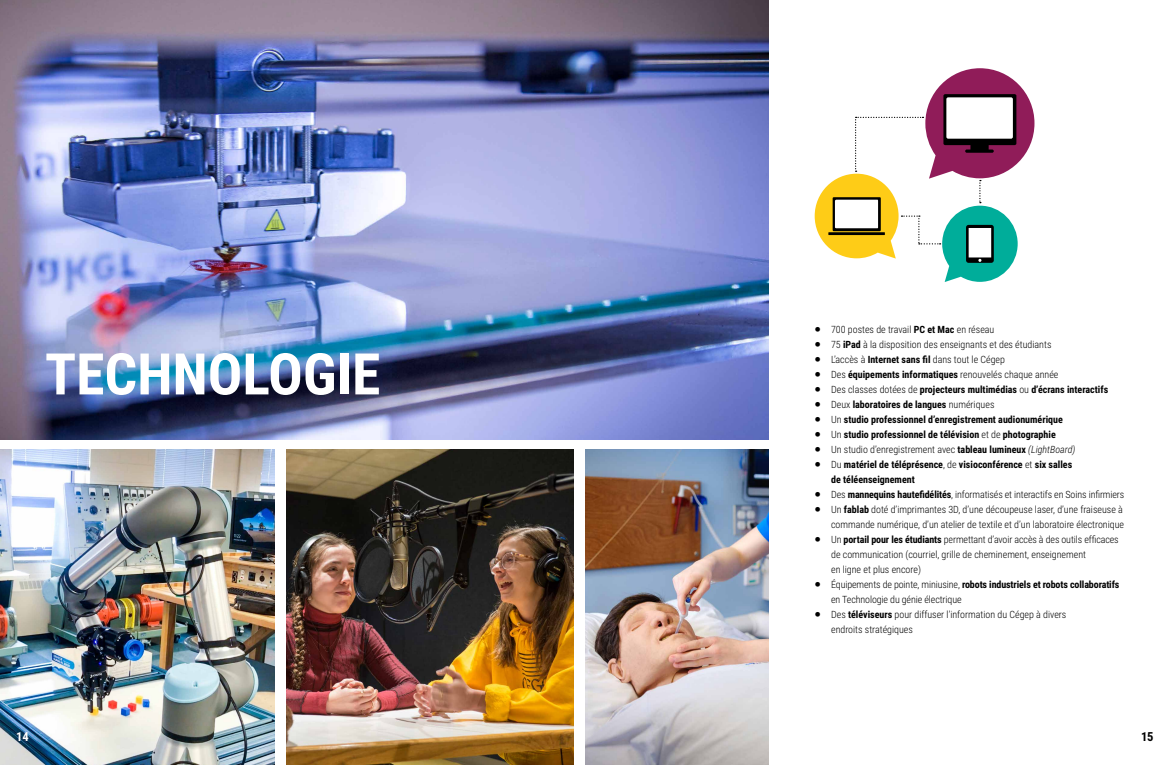
<style>
.page{position:relative;width:1170px;height:765px;background:#fff}
.page>*{position:absolute;margin:0;border:0;box-sizing:border-box;transform-origin:0 0}
.t1{font:700 57.5px "Roboto Condensed";color:#fff}
.t2{font:700 12.5px "Roboto Condensed";color:#fff}
.t3{font:700 12.5px "Roboto Condensed";color:#000}
.t4{font:300 10px/15px "Roboto Condensed";color:#000}
.t5{font:700 10px/15px "Roboto Condensed";color:#000}
.s1{font-family:"Lato";font-weight:400;font-size:12.5px}
.s2{font-weight:700}
.s3{font-weight:300}
.s4{font-style:italic}
</style>
<div class="page">
<img style="left:0;top:0;width:768px;height:440px">
<img style="left:0;top:449px;width:275px;height:316px">
<img style="left:286px;top:449px;width:288px;height:316px">
<img style="left:585px;top:449px;width:184px;height:316px">
<svg style="left:815px;top:68px;width:219px;height:214px"></svg>
<h1 class="t1" style="left:45px;top:334px;width:337px">TECHNOLOGIE</h1>
<p class="t4" style="left:814px;top:322px;width:182px"><span class="s1">•</span> 700 postes de travail <span class="s2">PC et Mac</span> en réseau</p>
<p class="t4" style="left:814px;top:337px;width:239px"><span class="s1">•</span> 75 <span class="s2">iPad</span> à la disposition des enseignants et des étudiants</p>
<p class="t4" style="left:814px;top:352px;width:192px"><span class="s1">•</span> L’accès à <span class="s2">Internet sans fil</span> dans tout le Cégep</p>
<p class="t4" style="left:814px;top:367px;width:246px"><span class="s1">•</span> Des <span class="s2">équipements informatiques</span> renouvelés chaque année</p>
<p class="t5" style="left:814px;top:382px;width:295px"><span class="s1">•</span> <span class="s3">Des classes dotées de</span> projecteurs multimédias <span class="s3">ou</span> d’écrans interactifs</p>
<p class="t5" style="left:814px;top:397px;width:182px"><span class="s1">•</span> <span class="s3">Deux</span> laboratoires de langues <span class="s3">numériques</span></p>
<p class="t5" style="left:814px;top:412px;width:250px"><span class="s1">•</span> <span class="s3">Un</span> studio professionnel d’enregistrement audionumérique</p>
<p class="t5" style="left:814px;top:427px;width:243px"><span class="s1">•</span> <span class="s3">Un</span> studio professionnel de télévision <span class="s3">et de</span> photographie</p>
<p class="t4" style="left:814px;top:442px;width:263px"><span class="s1">•</span> Un studio d’enregistrement avec <span class="s2">tableau lumineux</span> <span class="s4">(LightBoard)</span></p>
<p class="t5" style="left:831px;top:457px;width:243px;text-indent:-17px"><span class="s1">•</span> <span class="s3">Du</span> matériel de téléprésence<span class="s3">, de</span> visioconférence <span class="s3">et</span> six salles de téléenseignement</p>
<p class="t4" style="left:814px;top:487px;width:312px"><span class="s1">•</span> Des <span class="s2">mannequins hautefidélités</span>, informatisés et interactifs en Soins infirmiers</p>
<p class="t4" style="left:814px;top:502px;width:311px;text-align:right"><span class="s1">•</span> Un <span class="s2">fablab</span> doté d’imprimantes 3D, d’une découpeuse laser, d’une fraiseuse à commande numérique, d’un atelier de textile et d’un laboratoire électronique</p>
<p class="t4" style="left:831px;top:532px;width:289px;text-indent:-17px"><span class="s1">•</span> Un <span class="s2">portail pour les étudiants</span> permettant d’avoir accès à des outils efficaces de communication (courriel, grille de cheminement, enseignement<br>en ligne et plus encore)</p>
<p class="t4" style="left:831px;top:577px;width:290px;text-indent:-17px"><span class="s1">•</span> Équipements de pointe, miniusine, <span class="s2">robots industriels et robots collaboratifs </span>en Technologie du génie électrique</p>
<p class="t4" style="left:831px;top:607px;width:237px;text-indent:-17px"><span class="s1">•</span> Des <span class="s2">téléviseurs</span> pour diffuser l’information du Cégep à divers endroits stratégiques</p>
<p class="t2" style="left:16px;top:727px;width:14px">14</p>
<p class="t3" style="left:1141px;top:727px;width:14px">15</p>
</div>
